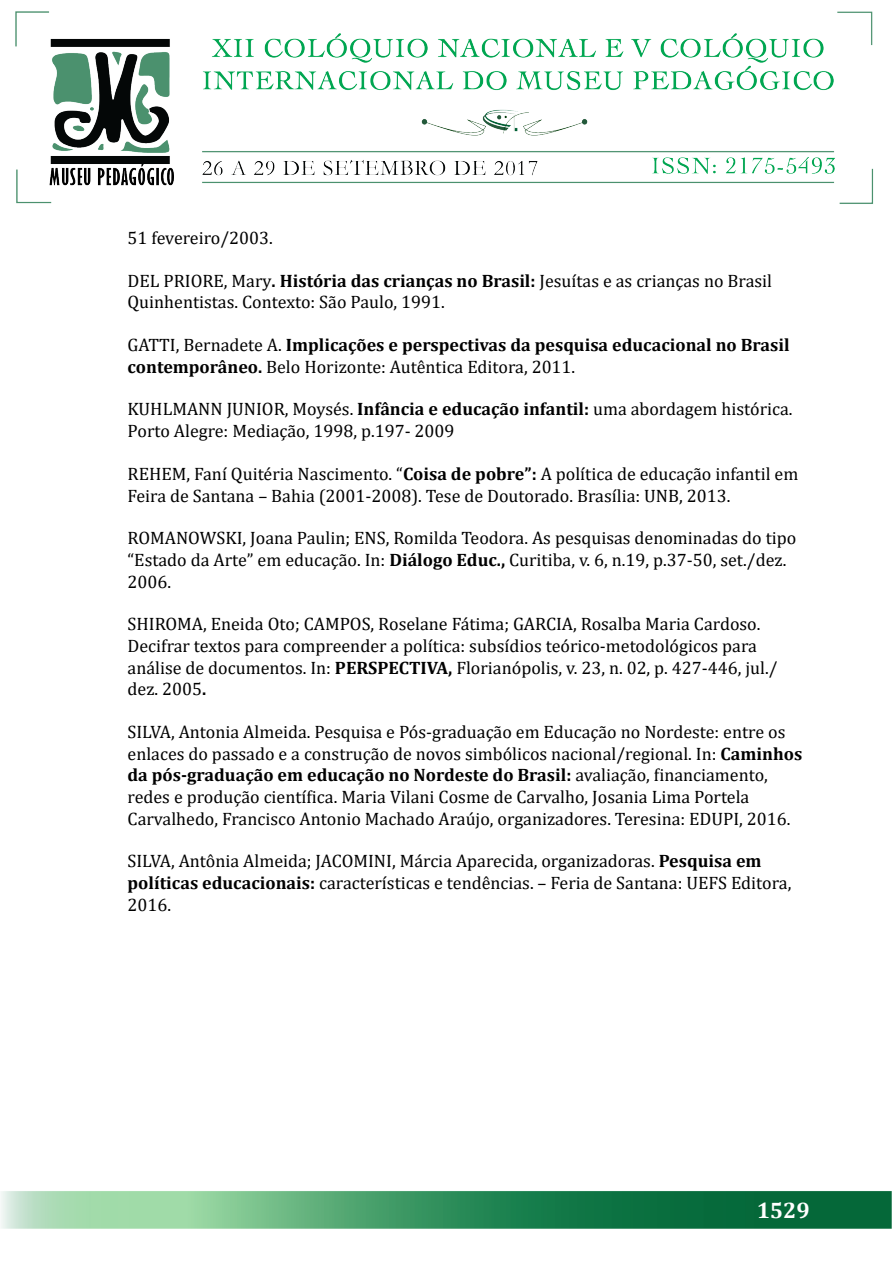
<style>
.page{position:relative;width:893px;height:1263px;background:#fff}
.page>*{position:absolute;margin:0;border:0;box-sizing:border-box;transform-origin:0 0}
.t1{font:700 22.5px "Cambria";color:#fff}
.t2{font:18px/21.6px "Cambria";color:#000}
.t3{font:700 18px/21.6px "Cambria";color:#000}
.s1{font-weight:700}
.s2{font-weight:400}
</style>
<div class="page">
<img style="left:1px;top:11px;width:890px;height:1218px">
<p class="t2" style="left:128px;top:227px;width:147px">51 fevereiro/2003.</p>
<p class="t2" style="left:128px;top:269px;width:646px">DEL PRIORE, Mary<span class="s1">. História das crianças no Brasil:</span> Jesuítas e as crianças no Brasil<br>Quinhentistas. Contexto: São Paulo, 1991.</p>
<p class="t3" style="left:128px;top:333px;width:664px"><span class="s2">GATTI, Bernadete A.</span> Implicações e perspectivas da pesquisa educacional no Brasil contemporâneo. <span class="s2">Belo Horizonte: Autêntica Editora, 2011.</span></p>
<p class="t2" style="left:128px;top:398px;width:666px">KUHLMANN JUNIOR, Moysés. <span class="s1">Infância e educação infantil:</span> uma abordagem histórica.<br>Porto Alegre: Mediação, 1998, p.197- 2009</p>
<p class="t2" style="left:128px;top:463px;width:672px">REHEM, Faní Quitéria Nascimento. “<span class="s1">Coisa de pobre”:</span> A política de educação infantil em<br>Feira de Santana – Bahia (2001-2008). Tese de Doutorado. Brasília: UNB, 2013.</p>
<p class="t2" style="left:128px;top:527px;width:670px">ROMANOWSKI, Joana Paulin; ENS, Romilda Teodora. As pesquisas denominadas do tipo “Estado da Arte” em educação. In: <span class="s1">Diálogo Educ.,</span> Curitiba, v. 6, n.19, p.37-50, set./dez.<br>2006.</p>
<p class="t2" style="left:128px;top:613px;width:651px">SHIROMA, Eneida Oto; CAMPOS, Roselane Fátima; GARCIA, Rosalba Maria Cardoso.<br>Decifrar textos para compreender a política: subsídios teórico-metodológicos para análise de documentos. In: <span class="s1">PERSPECTIVA,</span> Florianópolis, v. 23, n. 02, p. 427-446, jul./ dez. 2005<span class="s1">.</span></p>
<p class="t2" style="left:128px;top:721px;width:676px">SILVA, Antonia Almeida. Pesquisa e Pós-graduação em Educação no Nordeste: entre os enlaces do passado e a construção de novos simbólicos nacional/regional. In: <span class="s1">Caminhos da pós-graduação em educação no Nordeste do Brasil:</span> avaliação, financiamento, redes e produção científica. Maria Vilani Cosme de Carvalho, Josania Lima Portela Carvalhedo, Francisco Antonio Machado Araújo, organizadores. Teresina: EDUPI, 2016.</p>
<p class="t2" style="left:128px;top:850px;width:665px">SILVA, Antônia Almeida; JACOMINI, Márcia Aparecida, organizadoras. <span class="s1">Pesquisa em políticas educacionais:</span> características e tendências. – Feria de Santana: UEFS Editora,<br>2016.</p>
<p class="t1" style="left:757px;top:1195px;width:55px">1529</p>
</div>
